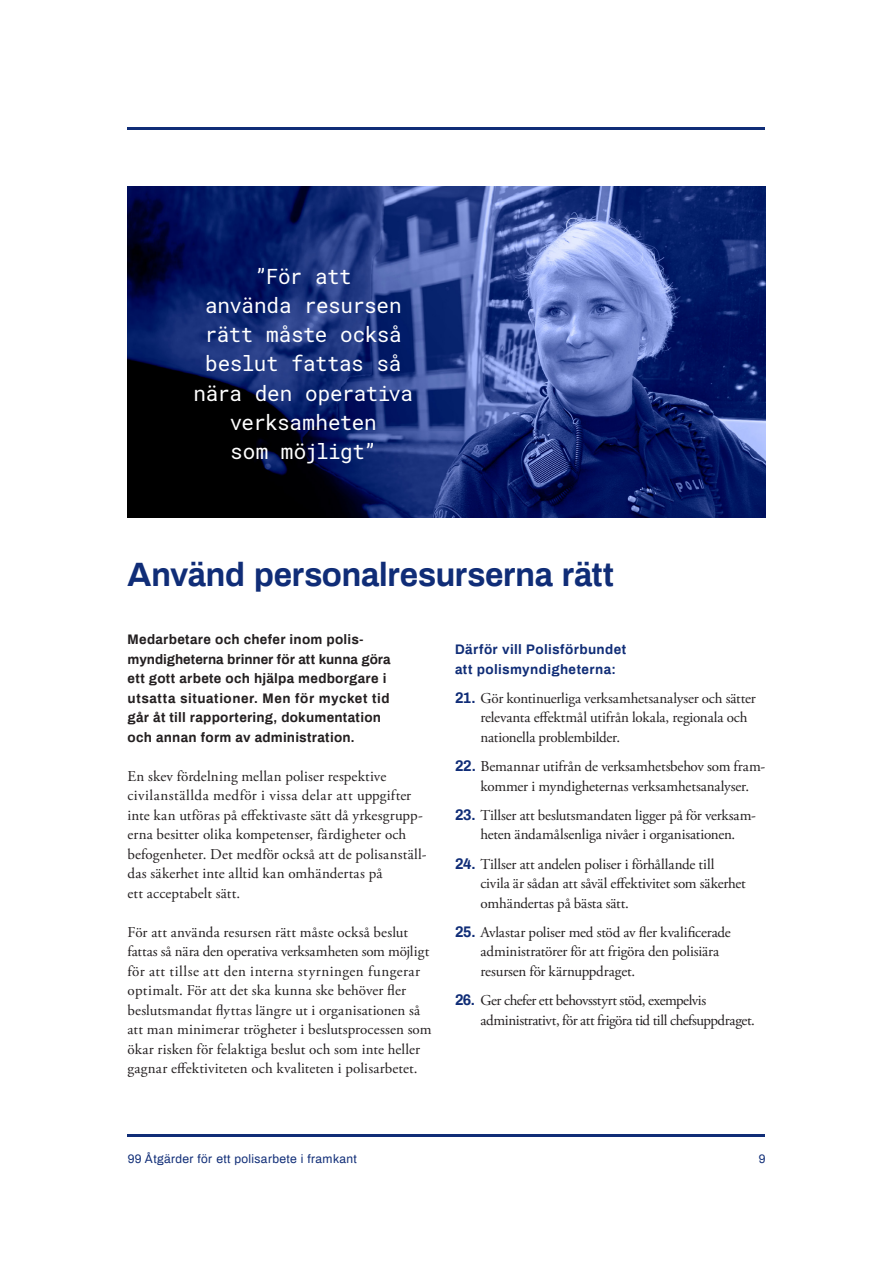
<style>
.page{position:relative;width:893px;height:1263px;background:#fff}
.page>*{position:absolute;margin:0;border:0;box-sizing:border-box;transform-origin:0 0}
.Rubrik{font:700 33px "Archivo";letter-spacing:-.015em;color:#102d77}
.Citat{font:21px/29.2px "Roboto Mono";letter-spacing:-.025em;color:#fff;text-align:center}
.Underrubriker{font:15px/19.5px "Adobe Garamond Pro";color:#231f20}
.Underrubriker-2{font:15px/19.5px "Adobe Garamond Pro";letter-spacing:-.03em;color:#231f20}
.Ingress{font:700 13.5px/19.5px "Archivo";letter-spacing:.02em;color:#231f20}
.Underrubriker-3{font:700 13.5px/19.5px "Archivo";letter-spacing:.03em;color:#102d77}
.t1{font:12px "Archivo";letter-spacing:.03em;color:#102d77}
.s1{font-family:"Archivo";font-weight:700;color:#102d77}
</style>
<div class="page">
<hr style="left:128px;top:1134px;width:637px;height:2px;background:#102d77">
<hr style="left:128px;top:128px;width:637px;height:2px;background:#102d77">
<img style="left:128px;top:186px;width:637px;height:332px">
<p class="Citat" style="left:193px;top:261px;width:221px">”För att<br>använda resursen rätt måste också beslut fattas så nära den operativa verksamheten<br>som möjligt”</p>
<p class="Rubrik" style="left:128px;top:551px;width:488px">Använd personalresurserna rätt</p>
<p class="Ingress" style="left:128px;top:630px;width:265px">Medarbetare och chefer inom polis&shy;myndigheterna brinner för att kunna göra ett gott arbete och hjälpa medborgare i utsatta situationer. Men för mycket tid går åt till rapportering, dokumentation och annan form av administration.</p>
<p class="Underrubriker" style="left:128px;top:767px;width:301px">En skev fördelning mellan poliser respektive civilanställda medför i vissa delar att uppgifter inte kan utföras på effektivaste sätt då yrkesgrupp&shy;erna besitter olika kompetenser, färdigheter och befogenheter. Det medför också att de polisanställ&shy;das säkerhet inte alltid kan omhändertas på<br>ett acceptabelt sätt.</p>
<p class="Underrubriker" style="left:128px;top:923px;width:305px">För att använda resursen rätt måste också beslut fattas så nära den operativa verksamheten som möjligt för att tillse att den interna styrningen fungerar optimalt. För att det ska kunna ske behöver fler beslutsmandat flyttas längre ut i organisationen så att man minimerar trögheter i beslutsprocessen som ökar risken för felaktiga beslut och som inte heller gagnar effektiviteten och kvaliteten i polisarbetet.</p>
<p class="Underrubriker-3" style="left:455px;top:639px;width:173px">Därför vill Polisförbundet att polismyndigheterna:</p>
<p class="Underrubriker" style="left:480px;top:689px;width:277px;text-indent:-26px"><span class="s1">21.</span> Gör kontinuerliga verksamhetsanalyser och sätter relevanta effektmål utifrån lokala, regionala och nationella problembilder.</p>
<p class="Underrubriker" style="left:480px;top:757px;width:286px;text-indent:-26px"><span class="s1">22.</span> Bemannar utifrån de verksamhetsbehov som fram&shy;kommer i myndigheternas verksamhetsanalyser.</p>
<p class="Underrubriker" style="left:455px;top:806px;width:303px;text-align:center"><span class="s1">23.</span> Tillser att beslutsmandaten ligger på för verksam&shy;heten ändamålsenliga nivåer i organisationen.</p>
<p class="Underrubriker" style="left:480px;top:855px;width:267px;text-indent:-26px"><span class="s1">24.</span> Tillser att andelen poliser i förhållande till civila är sådan att såväl effektivitet som säkerhet omhändertas på bästa sätt.</p>
<p class="Underrubriker" style="left:480px;top:923px;width:252px;text-indent:-26px"><span class="s1">25.</span> Avlastar poliser med stöd av fler kvalificerade administratörer för att frigöra den polisiära resursen för kärnuppdraget.</p>
<p class="Underrubriker-2" style="left:480px;top:991px;width:276px;text-indent:-26px"><span class="s1">26.</span> Ger chefer ett behovsstyrt stöd, exempelvis administrativt, för att frigöra tid till chefsuppdraget.</p>
<p class="t1" style="left:128px;top:1151px;width:230px">99 Åtgärder för ett polisarbete i framkant</p>
<p class="t1" style="left:759px;top:1151px;width:8px">9</p>
</div>
